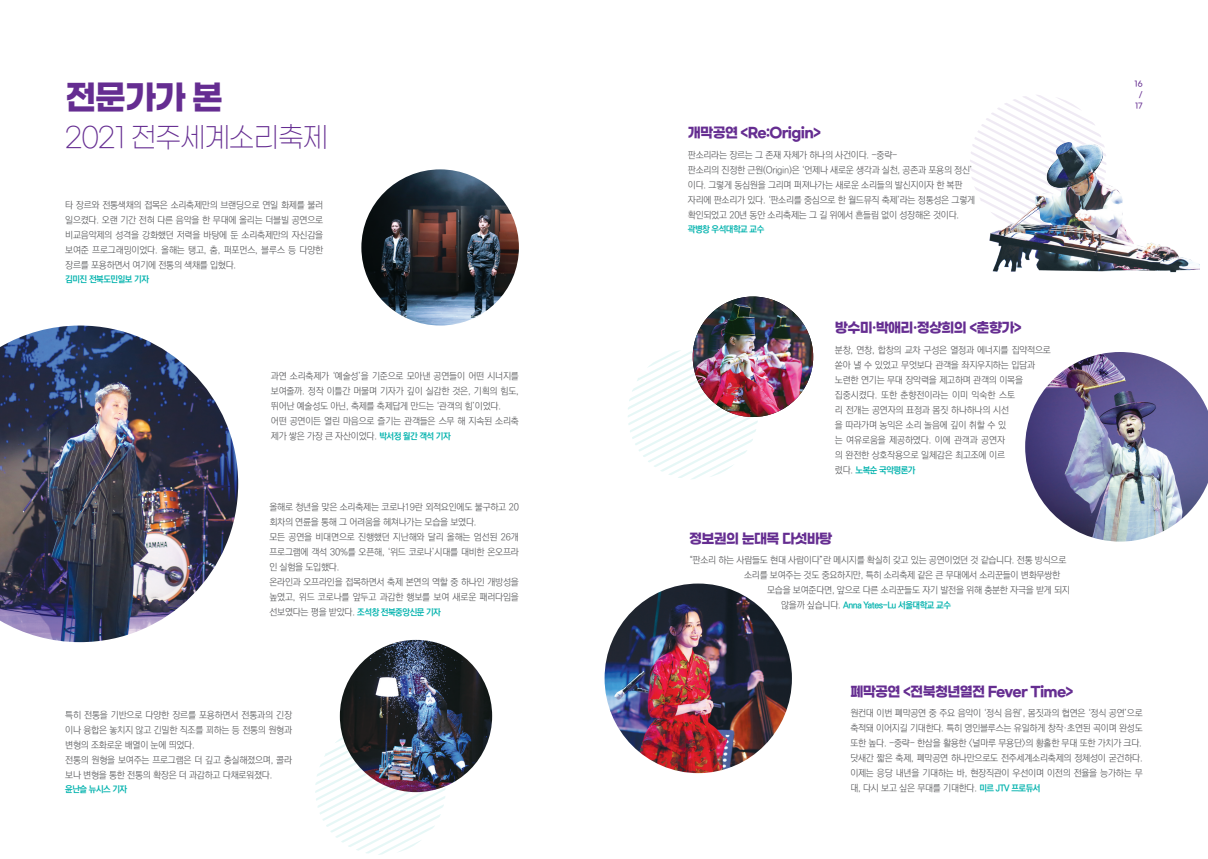
<style>
.page{position:relative;width:1208px;height:859px;background:#fff}
.page>*{position:absolute;margin:0;border:0;box-sizing:border-box;transform-origin:0 0}
.t1{font:700 34px "Gmarket Sans";color:#652d91;scale:.96 1}
.t2{font:300 28px "Gmarket Sans";letter-spacing:-.05em;color:#652d91;scale:.96 1}
.t3{font:700 14px "Gmarket Sans";letter-spacing:-.05em;color:#652d91}
.t4{font:300 9.5px/15px "Ko Pub Dotum";letter-spacing:-.025em;color:#57585a;text-align:justify}
.t5{font:700 9px "Ko Pub Dotum";letter-spacing:-.05em;color:#00b2ad}
.t6{font:500 7.5px/10.9px "Gmarket Sans";color:#652d91;text-align:center}
.s1{font-weight:700;font-size:9px;color:#00b2ad}
.s2{font-weight:300;font-size:9.5px;color:#57585a}
</style>
<div class="page">
<svg style="left:315px;top:715px;width:131px;height:140px"></svg>
<img style="left:340px;top:640px;width:152px;height:152px;border-radius:76px">
<img style="left:361px;top:169px;width:158px;height:157px">
<img style="left:0;top:326px;width:238px;height:316px">
<svg style="left:628px;top:350px;width:130px;height:130px"></svg>
<svg style="left:997px;top:95px;width:83px;height:17px"></svg>
<img style="left:692px;top:297px;width:121px;height:120px;border-radius:60px">
<img style="left:1025px;top:352px;width:183px;height:190px">
<img style="left:604px;top:583px;width:188px;height:190px">
<img style="left:970px;top:112px;width:229px;height:161px">
<p class="t1" style="left:65px;top:78px;width:166px">전문가가 본</p>
<p class="t2" style="left:65px;top:122px;width:276px">2021 전주세계소리축제</p>
<p class="t4" style="left:65px;top:198px;width:260px">타 장르와 전통색채의 접목은 소리축제만의 브랜딩으로 연일 화제를 불러 일으켰다. 오랜 기간 전혀 다른 음악을 한 무대에 올리는 더블빌 공연으로 비교음악제의 성격을 강화했던 저력을 바탕에 둔 소리축제만의 자신감을 보여준 프로그래밍이었다. 올해는 탱고, 춤, 퍼포먼스, 블루스 등 다양한 장르를 포용하면서 여기에 전통의 색채를 입혔다.</p>
<p class="t5" style="left:65px;top:275px;width:85px">김미진 전북도민일보 기자</p>
<p class="t4" style="left:271px;top:369px;width:249px">과연 소리축제가 ‘예술성’을 기준으로 모아낸 공연들이 어떤 시너지를 보여줄까. 정작 이틀간 머물며 기자가 깊이 실감한 것은, 기획의 힘도, 뛰어난 예술성도 아닌, 축제를 축제답게 만드는 ‘관객의 힘’이었다.</p>
<p class="t4" style="left:271px;top:414px;width:249px">어떤 공연이든 열린 마음으로 즐기는 관객들은 스무 해 지속된 소리축 제가 쌓은 가장 큰 자산이었다. <span class="s1">박서정 월간 객석 기자</span></p>
<p class="t4" style="left:269px;top:500px;width:251px">올해로 청년을 맞은 소리축제는 코로나19란 외적요인에도 불구하고 20 회차의 연륜을 통해 그 어려움을 헤쳐나가는 모습을 보였다.</p>
<p class="t4" style="left:269px;top:530px;width:251px">모든 공연을 비대면으로 진행했던 지난해와 달리 올해는 엄선된 26개 프로그램에 객석 30%를 오픈해, ‘위드 코로나’시대를 대비한 온오프라 인 실험을 도입했다.</p>
<p class="t4" style="left:269px;top:575px;width:251px">온라인과 오프라인을 접목하면서 축제 본연의 역할 중 하나인 개방성을 높였고, 위드 코로나를 앞두고 과감한 행보를 보여 새로운 패러다임을 선보였다는 평을 받았다. <span class="s1">조석창 전북중앙신문 기자</span></p>
<p class="t4" style="left:65px;top:707px;width:228px">특히 전통을 기반으로 다양한 장르를 포용하면서 전통과의 긴장 이나 융합은 놓치지 않고 긴밀한 직조를 꾀하는 등 전통의 원형과 변형의 조화로운 배열이 눈에 띄었다.</p>
<p class="t4" style="left:65px;top:752px;width:228px">전통의 원형을 보여주는 프로그램은 더 깊고 충실해졌으며, 콜라 보나 변형을 통한 전통의 확장은 더 과감하고 다채로워졌다.</p>
<p class="t5" style="left:65px;top:785px;width:64px">윤난슬 뉴시스 기자</p>
<p class="t3" style="left:688px;top:125px;width:135px">개막공연 &lt;Re:Origin&gt;</p>
<p class="t4" style="left:688px;top:148px;width:211px">판소리라는 장르는 그 존재 자체가 하나의 사건이다. -중략-</p>
<p class="t4" style="left:688px;top:163px;width:286px">판소리의 진정한 근원(Origin)은 ‘언제나 새로운 생각과 실천, 공존과 포용의 정신’ 이다. 그렇게 동심원을 그리며 퍼져나가는 새로운 소리들의 발신지이자 한 복판</p>
<p class="t4" style="left:688px;top:193px;width:289px">자리에 판소리가 있다. ‘판소리를 중심으로 한 월드뮤직 축제’라는 정통성은 그렇게 확인되었고 20년 동안 소리축제는 그 길 위에서 흔들림 없이 성장해온 것이다.</p>
<p class="t5" style="left:688px;top:225px;width:78px">곽병창 우석대학교 교수</p>
<p class="t3" style="left:835px;top:320px;width:188px">방수미·박애리·정상희의 &lt;춘향가&gt;</p>
<p class="t4" style="left:835px;top:343px;width:217px;text-align:left">분창, 연창, 합창의 교차 구성은 열정과 에너지를 집약적으로 쏟아 낼 수 있었고 무엇보다 관객을 좌지우지하는 입담과 노련한 연기는 무대 장악력을 제고하며 관객의 이목을 집중시켰다. 또한 춘향전이라는 이미 익숙한 스토<br>리 전개는 공연자의 표정과 몸짓 하나하나의 시선<br>을 따라가며 농익은 소리 놀음에 깊이 취할 수 있<br>는 여유로움을 제공하였다. 이에 관객과 공연자<br>의 완전한 상호작용으로 일체감은 최고조에 이르</p>
<p class="t5" style="left:835px;top:465px;width:82px"><span class="s2">렀다.</span> 노복순 국악평론가</p>
<p class="t3" style="left:689px;top:531px;width:145px">정보권의 눈대목 다섯바탕</p>
<p class="t4" style="left:689px;top:553px;width:379px">“판소리 하는 사람들도 현대 사람이다”란 메시지를 확실히 갖고 있는 공연이었던 것 같습니다. 전통 방식으로</p>
<p class="t4" style="left:744px;top:568px;width:317px">소리를 보여주는 것도 중요하지만, 특히 소리축제 같은 큰 무대에서 소리꾼들이 변화무쌍한</p>
<p class="t4" style="left:767px;top:583px;width:304px">모습을 보여준다면, 앞으로 다른 소리꾼들도 자기 발전을 위해 충분한 자극을 받게 되지</p>
<p class="t5" style="left:781px;top:601px;width:171px"><span class="s2">않을까 싶습니다.</span> Anna Yates-Lu 서울대학교 교수</p>
<p class="t6" style="left:1134px;top:79px;width:10px">16 /<br>17</p>
<p class="t3" style="left:850px;top:684px;width:225px">폐막공연 &lt;전북청년열전 Fever Time&gt;</p>
<p class="t4" style="left:850px;top:706px;width:294px">원컨대 이번 폐막공연 중 주요 음악이 ‘정식 음원’, 몸짓과의 협연은 ‘정식 공연’으로 축적돼 이어지길 기대한다. 특히 영인블루스는 유일하게 창작·초연된 곡이며 완성도 또한 높다. -중략- 한삼을 활용한 &lt;널마루 무용단&gt;의 황홀한 무대 또한 가치가 크다.</p>
<p class="t4" style="left:850px;top:751px;width:294px">닷새간 짧은 축제, 폐막공연 하나만으로도 전주세계소리축제의 정체성이 굳건하다. 이제는 응당 내년을 기대하는 바, 현장직관이 우선이며 이전의 전율을 능가하는 무 대, 다시 보고 싶은 무대를 기대한다. <span class="s1">미르 JTV 프로듀서</span></p>
</div>
